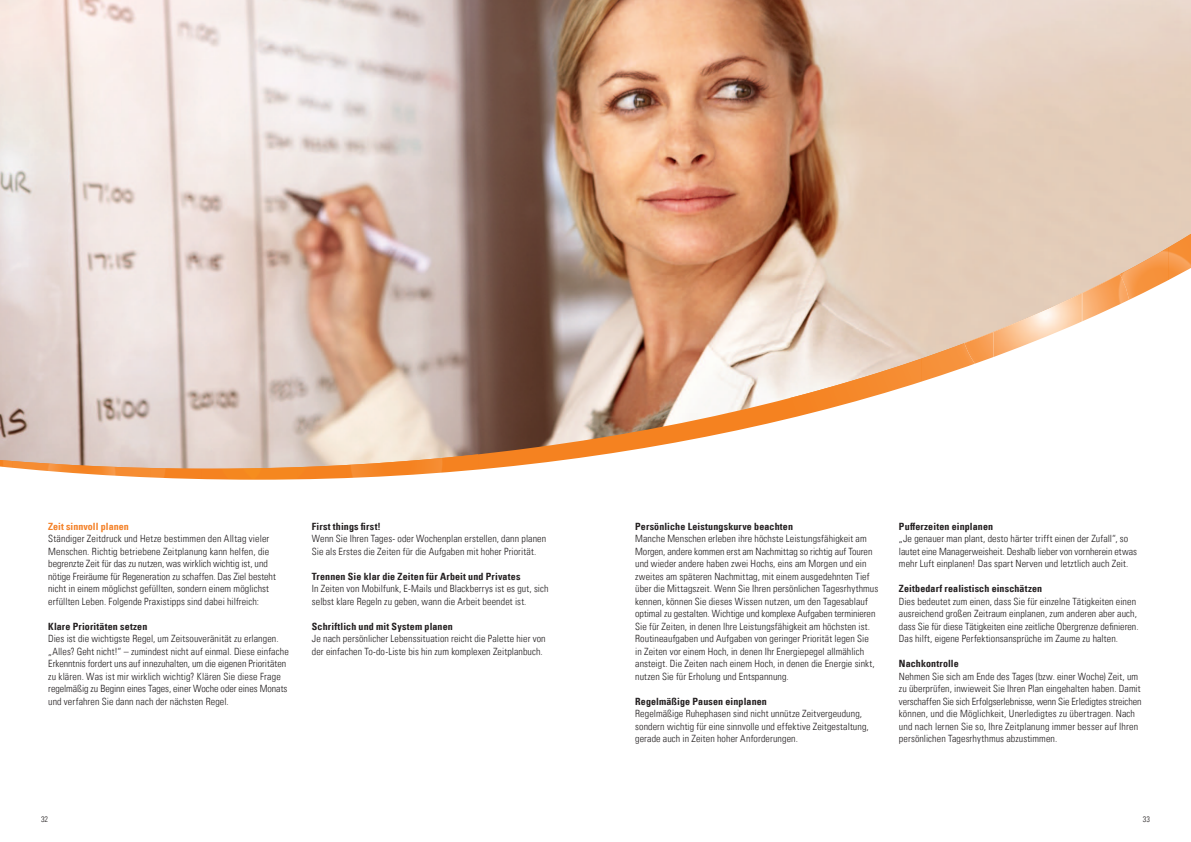
<style>
.page{position:relative;width:1191px;height:842px;background:#fff}
.page>*{position:absolute;margin:0;border:0;box-sizing:border-box;transform-origin:0 0}
.t1{font:10px/12.5px "Univers Com 47 Light Cond";letter-spacing:.005em;color:#231f20}
.t2{font:10px "Univers Com 67 Bold Cond";letter-spacing:.015em;color:#231f20}
.t3{font:10px "Univers Com 67 Bold Cond";letter-spacing:.005em;color:#f48026}
.t4{font:8px "Univers Com 47 Light Cond";color:#231f20}
</style>
<div class="page">
<img style="left:0;top:0;width:1191px;height:234px">
<svg style="left:0;top:234px;width:1168px;height:29px;background:#d0b2a1"></svg>
<img style="left:1168px;top:234px;width:23px;height:29px">
<img style="left:1110px;top:247px;width:58px;height:16px">
<svg style="left:0;top:263px;width:1191px;height:217px"></svg>
<p class="t3" style="left:48px;top:520px;width:82px">Zeit sinnvoll planen</p>
<p class="t1" style="left:48px;top:532px;width:229px">Ständiger Zeitdruck und Hetze bestimmen den Alltag vieler Menschen. Richtig betriebene Zeitplanung kann helfen, die begrenzte Zeit für das zu nutzen, was wirklich wichtig ist, und nötige Freiräume für Regeneration zu schaffen. Das Ziel besteht nicht in einem möglichst gefüllten, sondern einem möglichst erfüllten Leben. Folgende Praxistipps sind dabei hilfreich:</p>
<p class="t2" style="left:48px;top:620px;width:101px">Klare Prioritäten setzen</p>
<p class="t1" style="left:48px;top:632px;width:242px">Dies ist die wichtigste Regel, um Zeitsouveränität zu erlangen. „Alles? Geht nicht!“ – zumindest nicht auf einmal. Diese einfache Erkenntnis fordert uns auf innezuhalten, um die eigenen Prioritäten zu klären. Was ist mir wirklich wichtig? Klären Sie diese Frage regelmäßig zu Beginn eines Tages, einer Woche oder eines Monats und verfahren Sie dann nach der nächsten Regel.</p>
<p class="t2" style="left:312px;top:520px;width:70px">First things first!</p>
<p class="t1" style="left:312px;top:532px;width:236px">Wenn Sie Ihren Tages- oder Wochenplan erstellen, dann planen<br>Sie als Erstes die Zeiten für die Aufgaben mit hoher Priorität.</p>
<p class="t2" style="left:312px;top:570px;width:210px">Trennen Sie klar die Zeiten für Arbeit und Privates</p>
<p class="t1" style="left:312px;top:582px;width:238px">In Zeiten von Mobilfunk, E-Mails und Blackberrys ist es gut, sich selbst klare Regeln zu geben, wann die Arbeit beendet ist.</p>
<p class="t2" style="left:312px;top:620px;width:142px">Schriftlich und mit System planen</p>
<p class="t1" style="left:312px;top:632px;width:235px">Je nach persönlicher Lebenssituation reicht die Palette hier von der einfachen To-do-Liste bis hin zum komplexen Zeitplanbuch.</p>
<p class="t2" style="left:635px;top:520px;width:159px">Persönliche Leistungskurve beachten</p>
<p class="t1" style="left:635px;top:532px;width:245px">Manche Menschen erleben ihre höchste Leistungsfähigkeit am Morgen, andere kommen erst am Nachmittag so richtig auf Touren und wieder andere haben zwei Hochs, eins am Morgen und ein zweites am späteren Nachmittag, mit einem ausgedehnten Tief über die Mittagszeit. Wenn Sie Ihren persönlichen Tagesrhythmus kennen, können Sie dieses Wissen nutzen, um den Tagesablauf optimal zu gestalten. Wichtige und komplexe Aufgaben terminieren Sie für Zeiten, in denen Ihre Leistungsfähigkeit am höchsten ist.<br>Routineaufgaben und Aufgaben von geringer Priorität legen Sie<br>in Zeiten vor einem Hoch, in denen Ihr Energiepegel allmählich ansteigt. Die Zeiten nach einem Hoch, in denen die Energie sinkt, nutzen Sie für Erholung und Entspannung.</p>
<p class="t2" style="left:635px;top:695px;width:133px">Regelmäßige Pausen einplanen</p>
<p class="t1" style="left:635px;top:707px;width:235px">Regelmäßige Ruhephasen sind nicht unnütze Zeitvergeudung, sondern wichtig für eine sinnvolle und effektive Zeitgestaltung, gerade auch in Zeiten hoher Anforderungen.</p>
<p class="t2" style="left:899px;top:520px;width:96px">Pufferzeiten einplanen</p>
<p class="t1" style="left:899px;top:532px;width:240px">„Je genauer man plant, desto härter trifft einen der Zufall“, so lautet eine Managerweisheit. Deshalb lieber von vornherein etwas mehr Luft einplanen! Das spart Nerven und letztlich auch Zeit.</p>
<p class="t2" style="left:899px;top:582px;width:145px">Zeitbedarf realistisch einschätzen</p>
<p class="t1" style="left:899px;top:595px;width:241px">Dies bedeutet zum einen, dass Sie für einzelne Tätigkeiten einen ausreichend großen Zeitraum einplanen, zum anderen aber auch, dass Sie für diese Tätigkeiten eine zeitliche Obergrenze definieren.<br>Das hilft, eigene Perfektionsansprüche im Zaume zu halten.</p>
<p class="t2" style="left:899px;top:657px;width:61px">Nachkontrolle</p>
<p class="t1" style="left:899px;top:670px;width:244px">Nehmen Sie sich am Ende des Tages (bzw. einer Woche) Zeit, um zu überprüfen, inwieweit Sie Ihren Plan eingehalten haben. Damit verschaffen Sie sich Erfolgserlebnisse, wenn Sie Erledigtes streichen können, und die Möglichkeit, Unerledigtes zu übertragen. Nach und nach lernen Sie so, Ihre Zeitplanung immer besser auf Ihren persönlichen Tagesrhythmus abzustimmen.</p>
<p class="t4" style="left:41px;top:815px;width:9px">32</p>
<p class="t4" style="left:1142px;top:815px;width:9px">33</p>
</div>
